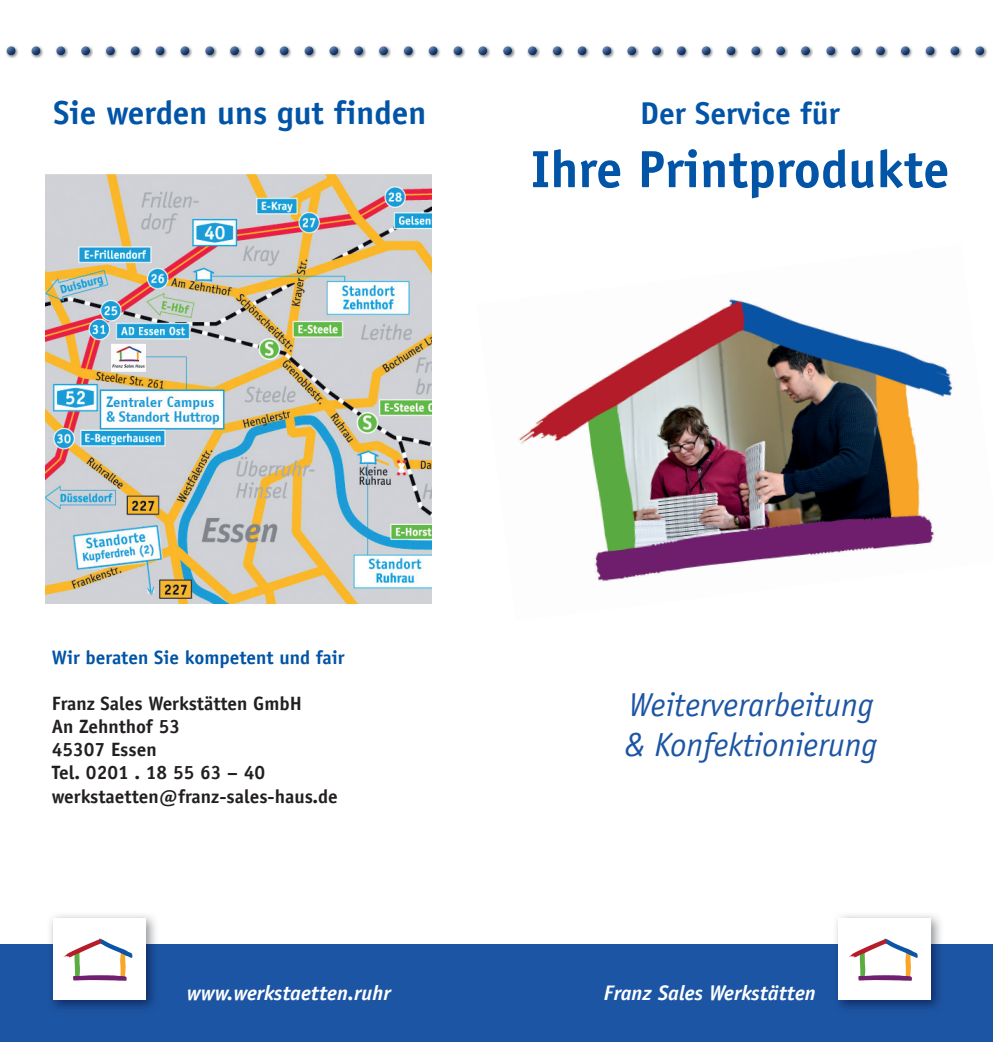
<style>
.page{position:relative;width:993px;height:1042px;background:#fff}
.page>*{position:absolute;margin:0;border:0;box-sizing:border-box;transform-origin:0 0}
.t1{font:700 52.5px "Officina Sans";color:#0154a6}
.t2{font:italic 33.25px/39.9px "Officina Sans";color:#1c55a4}
.t3{font:700 33.25px "Officina Sans";color:#0154a6}
.t4{font:700 31.5px "Officina Sans";color:#0154a6}
.t5{font:italic 700 21px "Officina Sans";color:#fff}
.t6{font:700 19.25px/23.1px "Officina Sans";color:#231f20}
.t7{font:700 19.25px "Officina Sans";color:#0154a6}
</style>
<div class="page">
<div style="left:0;top:944px;width:992px;height:98px;background:#1c55a3"></div>
<img style="left:519px;top:299px;width:434px;height:283px">
<img style="left:6px;top:47px;width:12px;height:11px">
<svg style="left:7px;top:46px;width:9px;height:9px"></svg>
<img style="left:31px;top:47px;width:12px;height:11px">
<svg style="left:32px;top:46px;width:8px;height:9px"></svg>
<img style="left:57px;top:47px;width:11px;height:11px">
<svg style="left:56px;top:46px;width:9px;height:9px"></svg>
<img style="left:82px;top:47px;width:11px;height:11px">
<svg style="left:81px;top:46px;width:9px;height:9px"></svg>
<img style="left:105px;top:47px;width:13px;height:11px">
<svg style="left:106px;top:46px;width:9px;height:9px"></svg>
<img style="left:130px;top:47px;width:13px;height:11px">
<svg style="left:131px;top:46px;width:9px;height:9px"></svg>
<img style="left:155px;top:47px;width:12px;height:11px">
<svg style="left:156px;top:46px;width:8px;height:9px"></svg>
<img style="left:181px;top:47px;width:11px;height:11px">
<svg style="left:180px;top:46px;width:9px;height:9px"></svg>
<img style="left:206px;top:47px;width:11px;height:11px">
<svg style="left:205px;top:46px;width:9px;height:9px"></svg>
<img style="left:229px;top:47px;width:13px;height:11px">
<svg style="left:230px;top:46px;width:9px;height:9px"></svg>
<img style="left:254px;top:47px;width:13px;height:11px">
<svg style="left:255px;top:46px;width:9px;height:9px"></svg>
<img style="left:279px;top:47px;width:13px;height:11px">
<svg style="left:280px;top:46px;width:8px;height:9px"></svg>
<img style="left:305px;top:47px;width:11px;height:11px">
<svg style="left:304px;top:46px;width:9px;height:9px"></svg>
<img style="left:330px;top:47px;width:11px;height:11px">
<svg style="left:329px;top:46px;width:9px;height:9px"></svg>
<img style="left:355px;top:47px;width:11px;height:11px">
<svg style="left:354px;top:46px;width:9px;height:9px"></svg>
<img style="left:378px;top:47px;width:13px;height:11px">
<svg style="left:379px;top:46px;width:9px;height:9px"></svg>
<img style="left:403px;top:47px;width:13px;height:11px">
<svg style="left:404px;top:46px;width:8px;height:9px"></svg>
<img style="left:429px;top:47px;width:11px;height:11px">
<svg style="left:428px;top:46px;width:9px;height:9px"></svg>
<img style="left:454px;top:47px;width:11px;height:11px">
<svg style="left:453px;top:46px;width:9px;height:9px"></svg>
<img style="left:479px;top:47px;width:11px;height:11px">
<svg style="left:478px;top:46px;width:9px;height:9px"></svg>
<img style="left:504px;top:47px;width:11px;height:11px">
<svg style="left:503px;top:46px;width:9px;height:9px"></svg>
<img style="left:527px;top:46px;width:13px;height:12px">
<svg style="left:528px;top:46px;width:8px;height:9px"></svg>
<img style="left:553px;top:47px;width:12px;height:11px">
<svg style="left:552px;top:46px;width:9px;height:9px"></svg>
<img style="left:578px;top:47px;width:11px;height:11px">
<svg style="left:577px;top:46px;width:9px;height:9px"></svg>
<img style="left:603px;top:47px;width:11px;height:11px">
<svg style="left:602px;top:46px;width:9px;height:9px"></svg>
<img style="left:628px;top:47px;width:11px;height:11px">
<svg style="left:627px;top:46px;width:9px;height:9px"></svg>
<img style="left:653px;top:47px;width:11px;height:11px">
<svg style="left:652px;top:46px;width:9px;height:9px"></svg>
<img style="left:677px;top:47px;width:12px;height:11px">
<svg style="left:676px;top:46px;width:9px;height:9px"></svg>
<img style="left:702px;top:47px;width:11px;height:11px">
<svg style="left:701px;top:46px;width:9px;height:9px"></svg>
<img style="left:727px;top:47px;width:11px;height:11px">
<svg style="left:726px;top:46px;width:9px;height:9px"></svg>
<img style="left:752px;top:47px;width:11px;height:11px">
<svg style="left:751px;top:46px;width:9px;height:9px"></svg>
<img style="left:777px;top:47px;width:11px;height:11px">
<svg style="left:776px;top:46px;width:9px;height:9px"></svg>
<img style="left:801px;top:46px;width:12px;height:12px">
<svg style="left:800px;top:46px;width:9px;height:9px"></svg>
<img style="left:827px;top:47px;width:11px;height:11px">
<svg style="left:826px;top:46px;width:9px;height:9px"></svg>
<img style="left:852px;top:46px;width:11px;height:12px">
<svg style="left:851px;top:46px;width:8px;height:9px"></svg>
<img style="left:876px;top:46px;width:11px;height:12px">
<svg style="left:875px;top:46px;width:9px;height:9px"></svg>
<img style="left:901px;top:47px;width:11px;height:11px">
<svg style="left:900px;top:46px;width:9px;height:9px"></svg>
<img style="left:926px;top:47px;width:11px;height:11px">
<svg style="left:925px;top:46px;width:9px;height:9px"></svg>
<img style="left:951px;top:47px;width:11px;height:11px">
<svg style="left:950px;top:46px;width:9px;height:9px"></svg>
<img style="left:976px;top:46px;width:11px;height:12px">
<svg style="left:975px;top:46px;width:8px;height:9px"></svg>
<img style="left:836px;top:915px;width:105px;height:94px">
<div style="left:838px;top:918px;width:92px;height:82px;background:#fff"></div>
<svg style="left:848px;top:938px;width:69px;height:43px"></svg>
<img style="left:50px;top:915px;width:106px;height:94px">
<div style="left:53px;top:918px;width:93px;height:82px;background:#fff"></div>
<svg style="left:63px;top:938px;width:70px;height:43px"></svg>
<img style="left:46px;top:175px;width:386px;height:428px">
<h2 class="t3" style="left:53px;top:92px;width:374px">Sie werden uns gut finden</h2>
<h3 class="t4" style="left:640px;top:94px;width:201px">Der Service für</h3>
<h1 class="t1" style="left:530px;top:137px;width:420px">Ihre Printprodukte</h1>
<p class="t7" style="left:52px;top:646px;width:294px">Wir beraten Sie kompetent und fair</p>
<p class="t6" style="left:52px;top:692px;width:287px">Franz Sales Werkstätten GmbH<br>An Zehnthof 53<br>45307 Essen<br>Tel. 0201 . 18 55 63 – 40 werkstaetten@franz-sales-haus.de</p>
<h2 class="t2" style="left:624px;top:685px;width:253px">Weiterverarbeitung &amp; Konfektionierung</h2>
<p class="t5" style="left:187px;top:980px;width:205px">www.werkstaetten.ruhr</p>
<p class="t5" style="left:603px;top:980px;width:213px">Franz Sales Werkstätten</p>
</div>
